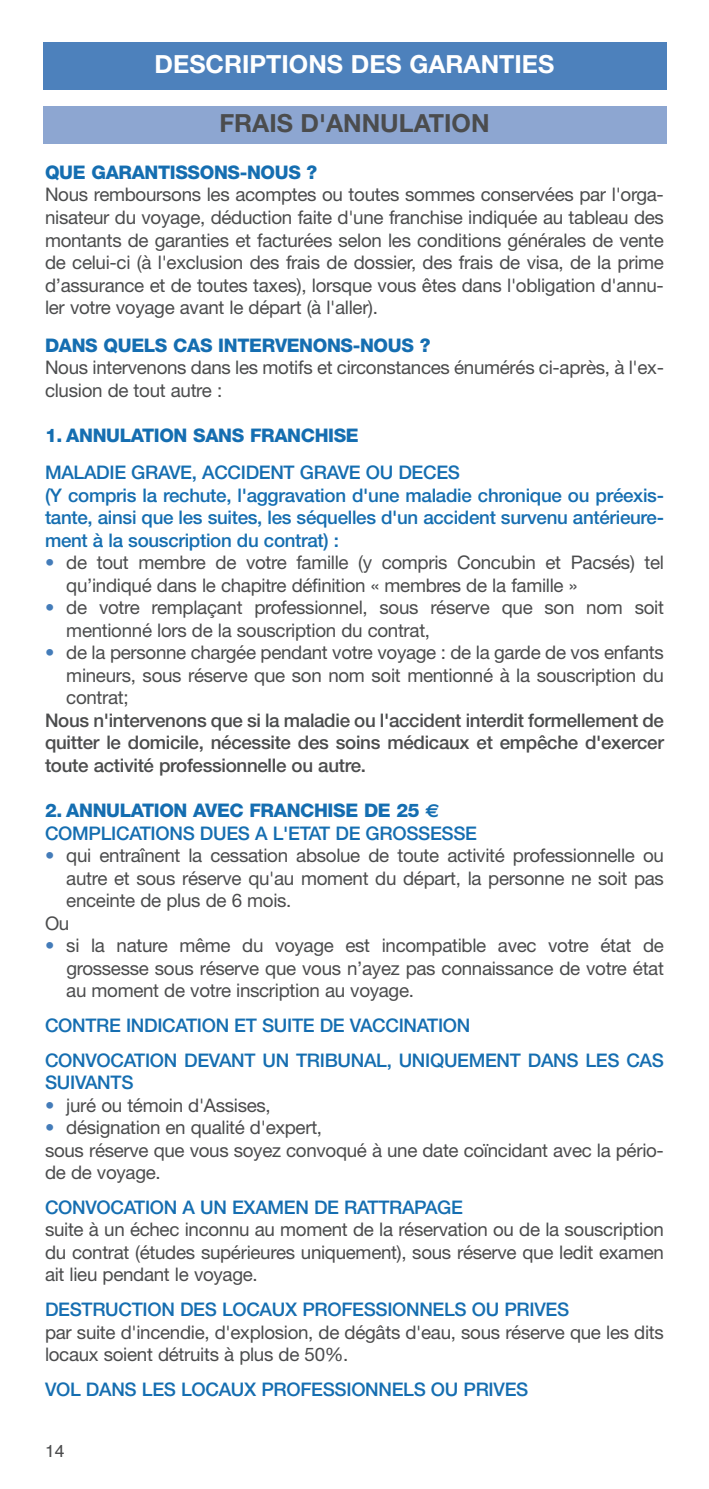
<style>
.page{position:relative;width:709px;height:1489px;background:#fff}
.page>*{position:absolute;margin:0;border:0;box-sizing:border-box;transform-origin:0 0}
.t1{font:700 25px "Helvetica Neue";color:#fff}
.t2{font:700 25px "Helvetica Neue";color:#4b4c4d}
.t3{font:18.75px/22.5px "Helvetica Neue";letter-spacing:-.015em;color:#4b4c4d}
.t4{font:500 18.75px/22.5px "Helvetica Neue";letter-spacing:-.015em;color:#156eb1}
.t5{font:500 18.75px/22.5px "Helvetica Neue";letter-spacing:-.015em;color:#4b4c4d;text-align:justify}
.t6{font:800 18.75px "Helvetica Neue";letter-spacing:-.02em;color:#156eb1}
.t7{font:17.5px "Helvetica";color:#4b4c4d}
.s1{font-weight:500;color:#447cb9}
.s2{font-weight:800}
.s3{font-family:"Euro Sans";font-weight:700}
</style>
<div class="page">
<div style="left:43px;top:43px;width:623px;height:47px;background:#4d81bc"></div>
<div style="left:43px;top:106px;width:623px;height:38px;background:#8da6d1"></div>
<h1 class="t1" style="left:155px;top:55px;width:401px">DESCRIPTIONS DES GARANTIES</h1>
<h1 class="t2" style="left:219px;top:114px;width:272px">FRAIS D'ANNULATION</h1>
<p class="t6" style="left:45px;top:165px;width:274px">QUE GARANTISSONS-NOUS ?</p>
<p class="t3" style="left:45px;top:185px;width:620px;text-align:justify">Nous remboursons les acomptes ou toutes sommes conservées par l'orga&shy;nisateur du voyage, déduction faite d'une franchise indiquée au tableau des montants de garanties et facturées selon les conditions générales de vente de celui-ci (à l'exclusion des frais de dossier, des frais de visa, de la prime d’assurance et de toutes taxes), lorsque vous êtes dans l'obligation d'annu&shy;ler votre voyage avant le départ (à l'aller).</p>
<p class="t6" style="left:45px;top:338px;width:387px">DANS QUELS CAS INTERVENONS-NOUS ?</p>
<p class="t3" style="left:45px;top:358px;width:620px">Nous intervenons dans les motifs et circonstances énumérés ci-après, à l'ex&shy;clusion de tout autre :</p>
<p class="t6" style="left:45px;top:428px;width:315px">1. ANNULATION SANS FRANCHISE</p>
<p class="t4" style="left:45px;top:463px;width:620px">MALADIE GRAVE, ACCIDENT GRAVE OU DECES<br>(Y compris la rechute, l'aggravation d'une maladie chronique ou préexis&shy;tante, ainsi que les suites, les séquelles d'un accident survenu antérieure&shy;ment à la souscription du contrat) :</p>
<p class="t3" style="left:66px;top:553px;width:599px;text-indent:-21px"><span class="s1">•</span> de tout membre de votre famille (y compris Concubin et Pacsés) tel qu’indiqué dans le chapitre définition « membres de la famille »</p>
<p class="t3" style="left:66px;top:598px;width:599px;text-indent:-21px"><span class="s1">•</span> de votre remplaçant professionnel, sous réserve que son nom soit mentionné lors de la souscription du contrat,</p>
<p class="t3" style="left:66px;top:643px;width:599px;text-align:justify;text-indent:-21px"><span class="s1">•</span> de la personne chargée pendant votre voyage : de la garde de vos enfants mineurs, sous réserve que son nom soit mentionné à la souscription du contrat;</p>
<p class="t5" style="left:45px;top:710px;width:620px">Nous n'intervenons que si la maladie ou l'accident interdit formellement de quitter le domicile, nécessite des soins médicaux et empêche d'exercer toute activité professionnelle ou autre.</p>
<p class="t4" style="left:45px;top:800px;width:433px"><span class="s2">2. ANNULATION AVEC FRANCHISE DE 25</span> <span class="s3">€<br></span>COMPLICATIONS DUES A L'ETAT DE GROSSESSE</p>
<p class="t3" style="left:45px;top:846px;width:620px"><span class="s1">•</span> qui entraînent la cessation absolue de toute activité professionnelle ou</p>
<p class="t3" style="left:66px;top:868px;width:599px">autre et sous réserve qu'au moment du départ, la personne ne soit pas</p>
<p class="t3" style="left:66px;top:891px;width:227px">enceinte de plus de 6 mois.</p>
<p class="t3" style="left:45px;top:913px;width:26px">Ou</p>
<p class="t3" style="left:66px;top:936px;width:599px;text-align:justify;text-indent:-21px"><span class="s1">•</span> si la nature même du voyage est incompatible avec votre état de grossesse sous réserve que vous n’ayez pas connaissance de votre état au moment de votre inscription au voyage.</p>
<p class="t4" style="left:45px;top:1009px;width:620px;line-height:34.5px">CONTRE INDICATION ET SUITE DE VACCINATION<br>CONVOCATION DEVANT UN TRIBUNAL, UNIQUEMENT DANS LES CAS</p>
<p class="t4" style="left:45px;top:1072px;width:90px">SUIVANTS</p>
<p class="t3" style="left:45px;top:1095px;width:227px"><span class="s1">•</span> juré ou témoin d'Assises,</p>
<p class="t3" style="left:45px;top:1118px;width:620px"><span class="s1">•</span> désignation en qualité d'expert,<br>sous réserve que vous soyez convoqué à une date coïncidant avec la pério&shy;de de voyage.</p>
<p class="t4" style="left:45px;top:1197px;width:419px">CONVOCATION A UN EXAMEN DE RATTRAPAGE</p>
<p class="t3" style="left:45px;top:1220px;width:620px;text-align:justify">suite à un échec inconnu au moment de la réservation ou de la souscription du contrat (études supérieures uniquement), sous réserve que ledit examen ait lieu pendant le voyage.</p>
<p class="t4" style="left:45px;top:1299px;width:526px">DESTRUCTION DES LOCAUX PROFESSIONNELS OU PRIVES</p>
<p class="t3" style="left:45px;top:1322px;width:620px">par suite d'incendie, d'explosion, de dégâts d'eau, sous réserve que les dits locaux soient détruits à plus de 50%.</p>
<p class="t4" style="left:45px;top:1379px;width:485px">VOL DANS LES LOCAUX PROFESSIONNELS OU PRIVES</p>
<p class="t7" style="left:45px;top:1442px;width:21px">14</p>
</div>
